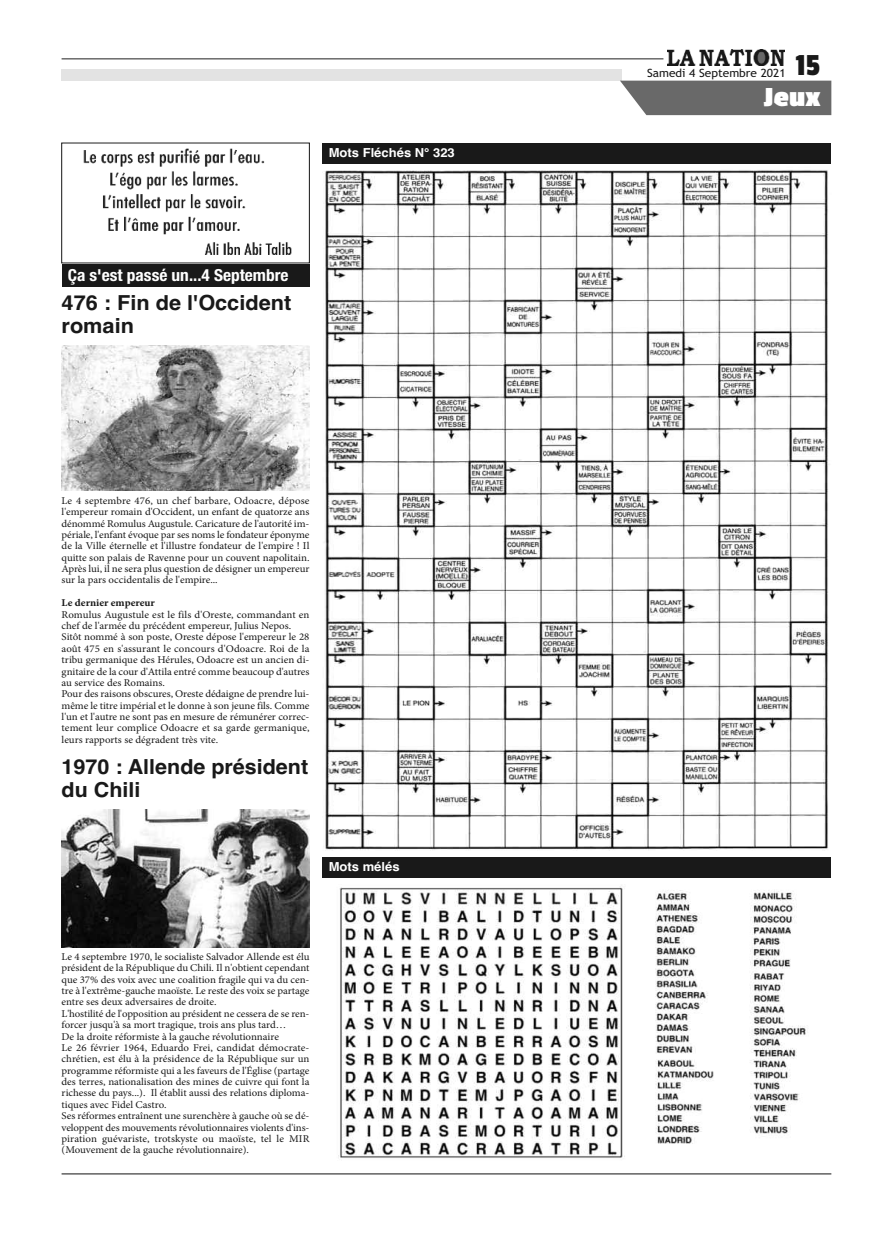
<style>
.page{position:relative;width:893px;height:1234px;background:#fff}
.page>*{position:absolute;margin:0;border:0;box-sizing:border-box;transform-origin:0 0}
.t1{font:32.1px "Passion One";color:#191919;scale:1.05 1}
.t2{font:700 28.95px "Passion One";color:#fff;scale:1.05 1}
.t3{font:700 20.7px/22.8px "Helvetica";color:#191919;scale:1.04 1}
.t4{font:700 20.7px/22.8px "Helvetica";color:#191919;scale:1.05 1}
.t5{font:700 condensed 16.5px "Helvetica Neue";color:#fff;scale:1.05 1}
.t6{font:700 12.45px "Helvetica";color:#fff;scale:1.05 1}
.t7{font:11.4px "Trebuchet MS";color:#191919;scale:1.05 1}
.t8{font:10.35px/11.4px "Minion Pro";letter-spacing:-.005em;color:#191919;scale:1.05 1}
.t9{font:700 10.35px "Minion Pro";color:#191919;scale:1.05 1}
</style>
<div class="page">
<hr style="left:62px;top:1173px;width:769px;height:1px;background:#191919">
<img style="left:667px;top:49px;width:117px;height:16px">
<hr style="left:62px;top:59px;width:601px;height:1px;background:#191919">
<div style="left:62px;top:69px;width:560px;height:11px;background:#e3e3e3"></div>
<div style="left:620px;top:81px;width:211px;height:34px;background:#696969"></div>
<div style="left:322px;top:143px;width:509px;height:20px;background:#191919"></div>
<div style="left:322px;top:856px;width:509px;height:21px;background:#191919"></div>
<div style="left:62px;top:265px;width:247px;height:22px;background:#191919"></div>
<img style="left:62px;top:345px;width:247px;height:145px">
<img style="left:62px;top:809px;width:247px;height:138px">
<img style="left:83px;top:148px;width:209px;height:107px">
<img style="left:324px;top:170px;width:505px;height:681px">
<img style="left:338px;top:885px;width:468px;height:273px">
<p class="t6" style="left:329px;top:145px;width:122px">Mots Fléchés N° 323</p>
<p class="t6" style="left:433px;top:145px;width:15px">27</p>
<h3 class="t5" style="left:68px;top:261px;width:212px">Ça s'est passé un...4 Septembre</h3>
<h3 class="t4" style="left:62px;top:291px;width:220px">476 : Fin de l'Occident romain</h3>
<p class="t8" style="left:62px;top:495px;width:238px;text-align:justify">Le 4 septembre 476, un chef barbare, Odoacre, dépose l'empereur romain d'Occident, un enfant de quatorze ans dénommé Romulus Augustule. Caricature de l'autorité im&shy;périale, l'enfant évoque par ses noms le fondateur éponyme de la Ville éternelle et l'illustre fondateur de l'empire ! Il quitte son palais de Ravenne pour un couvent napolitain.<br>Après lui, il ne sera plus question de désigner un empereur sur la pars occidentalis de l'empire...</p>
<p class="t9" style="left:62px;top:599px;width:90px">Le dernier empereur</p>
<p class="t8" style="left:62px;top:609px;width:238px">Romulus Augustule est le fils d'Oreste, commandant en chef de l'armée du précédent empereur, Julius Nepos.<br>Sitôt nommé à son poste, Oreste dépose l'empereur le 28 août 475 en s'assurant le concours d'Odoacre. Roi de la tribu germanique des Hérules, Odoacre est un ancien di&shy;gnitaire de la cour d'Attila entré comme beaucoup d'autres au service des Romains.<br>Pour des raisons obscures, Oreste dédaigne de prendre lui&shy;même le titre impérial et le donne à son jeune fils. Comme l'un et l'autre ne sont pas en mesure de rémunérer correc&shy;tement leur complice Odoacre et sa garde germanique, leurs rapports se dégradent très vite.</p>
<h3 class="t3" style="left:62px;top:755px;width:239px">1970 : Allende président du Chili</h3>
<p class="t6" style="left:329px;top:859px;width:69px">Mots mélés</p>
<p class="t8" style="left:62px;top:951px;width:238px">Le 4 septembre 1970, le socialiste Salvador Allende est élu président de la République du Chili. Il n'obtient cependant que 37% des voix avec une coalition fragile qui va du cen&shy;tre à l'extrême-gauche maoïste. Le reste des voix se partage entre ses deux adversaires de droite.<br>L'hostilité de l'opposition au président ne cessera de se ren&shy;forcer jusqu'à sa mort tragique, trois ans plus tard…<br>De la droite réformiste à la gauche révolutionnaire<br>Le 26 février 1964, Eduardo Frei, candidat démocrate&shy;chrétien, est élu à la présidence de la République sur un programme réformiste qui a les faveurs de l'Église (partage des terres, nationalisation des mines de cuivre qui font la richesse du pays...). Il établit aussi des relations diploma&shy;tiques avec Fidel Castro.<br>Ses réformes entraînent une surenchère à gauche où se dé&shy;veloppent des mouvements révolutionnaires violents d'ins&shy;piration guévariste, trotskyste ou maoïste, tel le MIR (Mouvement de la gauche révolutionnaire).</p>
<h1 class="t1" style="left:795px;top:48px;width:25px">15</h1>
<p class="t7" style="left:647px;top:66px;width:133px">Samedi 4 Septembre 2021</p>
<h2 class="t2" style="left:764px;top:82px;width:55px">Jeux</h2>
</div>
